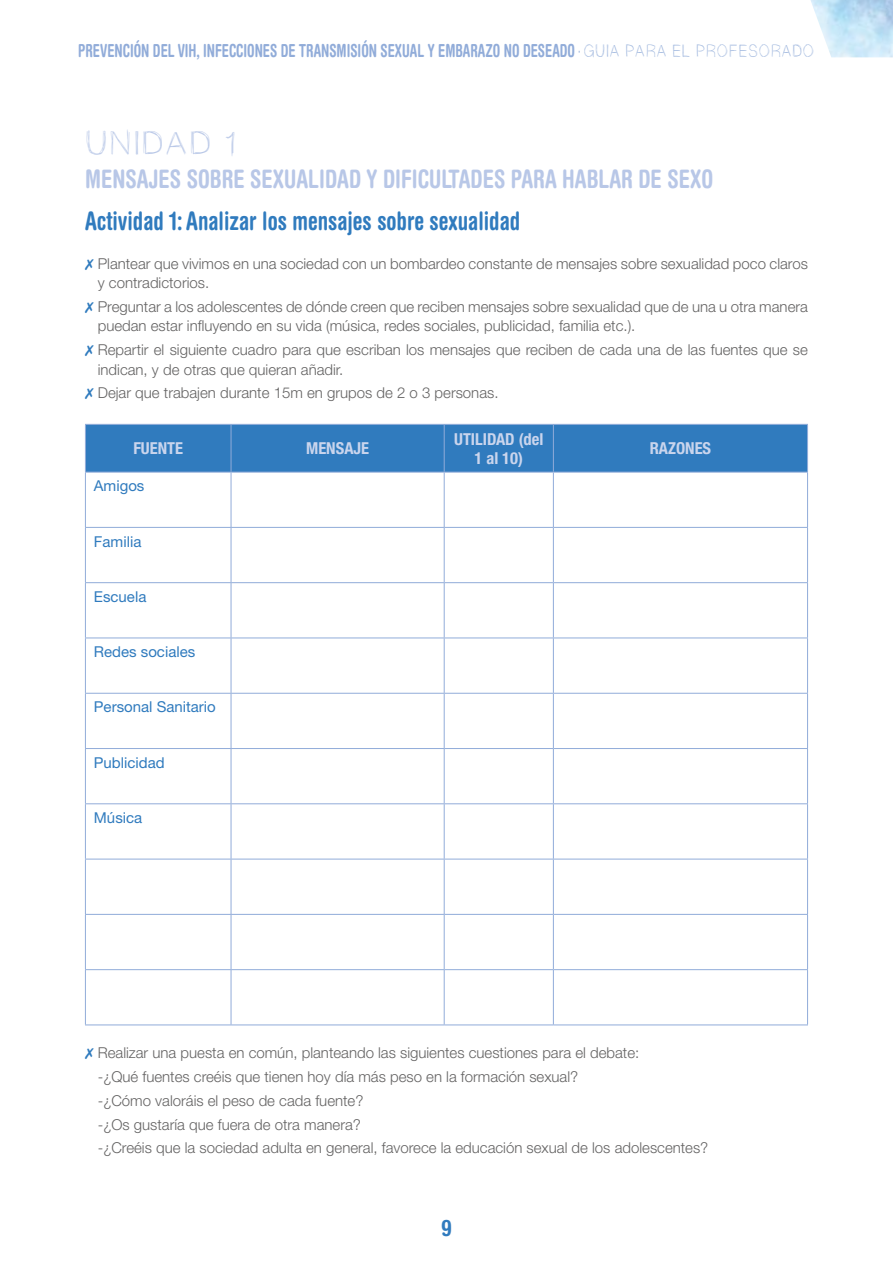
<style>
.page{position:relative;width:893px;height:1263px;background:#fff}
.page>*{position:absolute;margin:0;border:0;box-sizing:border-box;transform-origin:0 0}
.t1{font:34.5px "Sketchtica";color:#b8c7e7}
.t2{font:700 condensed 25.5px "Helvetica Rounded LT Std";color:#b8c7e7;scale:.89 1}
.t3{font:700 condensed 25.5px "Helvetica Rounded LT Std";color:#307bbe;scale:.89 1}
.t4{font:700 condensed 22.5px "Helvetica Rounded";color:#307bbe}
.t5{font:700 condensed 18px "Helvetica Rounded LT Std";color:#91acd9;scale:.8 1}
.t6{font:700 condensed 16.5px/19px "Helvetica Neue LT Std";color:#cad5ed;text-align:center}
.t7{font:300 15px/23.7px "Helvetica Neue LT Std";color:#646363}
.t8{font:15px "Helvetica Neue LT Std";color:#307bbe}
.s1{font-family:"Tungsten";font-weight:400;font-stretch:normal}
.s2{font-family:"Sketchtica";font-weight:400;font-stretch:normal}
</style>
<div class="page">
<img style="left:810px;top:0;width:83px;height:57px">
<div style="left:86px;top:425px;width:721px;height:47px;background:#307bbe"></div>
<hr style="left:85px;top:425px;width:1px;height:47px;background:#91acd9">
<hr style="left:85px;top:424px;width:146px;height:1px;background:#91acd9">
<hr style="left:231px;top:424px;width:213px;height:1px;background:#91acd9">
<hr style="left:444px;top:424px;width:109px;height:1px;background:#91acd9">
<hr style="left:553px;top:424px;width:255px;height:1px;background:#91acd9">
<hr style="left:231px;top:425px;width:1px;height:47px;background:#91acd9">
<hr style="left:444px;top:425px;width:1px;height:47px;background:#91acd9">
<hr style="left:553px;top:425px;width:1px;height:47px;background:#91acd9">
<hr style="left:807px;top:425px;width:1px;height:47px;background:#91acd9">
<hr style="left:85px;top:472px;width:1px;height:55px;background:#91acd9">
<hr style="left:85px;top:528px;width:1px;height:54px;background:#91acd9">
<hr style="left:85px;top:583px;width:1px;height:55px;background:#91acd9">
<hr style="left:85px;top:638px;width:1px;height:55px;background:#91acd9">
<hr style="left:85px;top:694px;width:1px;height:54px;background:#91acd9">
<hr style="left:85px;top:749px;width:1px;height:54px;background:#91acd9">
<hr style="left:85px;top:804px;width:1px;height:55px;background:#91acd9">
<hr style="left:85px;top:859px;width:1px;height:55px;background:#91acd9">
<hr style="left:85px;top:915px;width:1px;height:54px;background:#91acd9">
<hr style="left:85px;top:970px;width:1px;height:54px;background:#91acd9">
<hr style="left:85px;top:472px;width:146px;height:1px;background:#91acd9">
<hr style="left:231px;top:472px;width:213px;height:1px;background:#91acd9">
<hr style="left:444px;top:472px;width:109px;height:1px;background:#91acd9">
<hr style="left:553px;top:472px;width:255px;height:1px;background:#91acd9">
<hr style="left:231px;top:472px;width:1px;height:55px;background:#91acd9">
<hr style="left:444px;top:472px;width:1px;height:55px;background:#91acd9">
<hr style="left:553px;top:472px;width:1px;height:55px;background:#91acd9">
<hr style="left:807px;top:472px;width:1px;height:55px;background:#91acd9">
<hr style="left:231px;top:528px;width:1px;height:54px;background:#91acd9">
<hr style="left:444px;top:528px;width:1px;height:54px;background:#91acd9">
<hr style="left:553px;top:528px;width:1px;height:54px;background:#91acd9">
<hr style="left:807px;top:528px;width:1px;height:54px;background:#91acd9">
<hr style="left:231px;top:583px;width:1px;height:55px;background:#91acd9">
<hr style="left:444px;top:583px;width:1px;height:55px;background:#91acd9">
<hr style="left:553px;top:583px;width:1px;height:55px;background:#91acd9">
<hr style="left:807px;top:583px;width:1px;height:55px;background:#91acd9">
<hr style="left:231px;top:638px;width:1px;height:55px;background:#91acd9">
<hr style="left:444px;top:638px;width:1px;height:55px;background:#91acd9">
<hr style="left:553px;top:638px;width:1px;height:55px;background:#91acd9">
<hr style="left:807px;top:638px;width:1px;height:55px;background:#91acd9">
<hr style="left:231px;top:694px;width:1px;height:54px;background:#91acd9">
<hr style="left:444px;top:694px;width:1px;height:54px;background:#91acd9">
<hr style="left:553px;top:694px;width:1px;height:54px;background:#91acd9">
<hr style="left:807px;top:694px;width:1px;height:54px;background:#91acd9">
<hr style="left:231px;top:749px;width:1px;height:54px;background:#91acd9">
<hr style="left:444px;top:749px;width:1px;height:54px;background:#91acd9">
<hr style="left:553px;top:749px;width:1px;height:54px;background:#91acd9">
<hr style="left:807px;top:749px;width:1px;height:54px;background:#91acd9">
<hr style="left:231px;top:804px;width:1px;height:55px;background:#91acd9">
<hr style="left:444px;top:804px;width:1px;height:55px;background:#91acd9">
<hr style="left:553px;top:804px;width:1px;height:55px;background:#91acd9">
<hr style="left:807px;top:804px;width:1px;height:55px;background:#91acd9">
<hr style="left:231px;top:859px;width:1px;height:55px;background:#91acd9">
<hr style="left:444px;top:859px;width:1px;height:55px;background:#91acd9">
<hr style="left:553px;top:859px;width:1px;height:55px;background:#91acd9">
<hr style="left:807px;top:859px;width:1px;height:55px;background:#91acd9">
<hr style="left:231px;top:915px;width:1px;height:54px;background:#91acd9">
<hr style="left:444px;top:915px;width:1px;height:54px;background:#91acd9">
<hr style="left:553px;top:915px;width:1px;height:54px;background:#91acd9">
<hr style="left:807px;top:915px;width:1px;height:54px;background:#91acd9">
<hr style="left:231px;top:970px;width:1px;height:54px;background:#91acd9">
<hr style="left:444px;top:970px;width:1px;height:54px;background:#91acd9">
<hr style="left:553px;top:970px;width:1px;height:54px;background:#91acd9">
<hr style="left:807px;top:970px;width:1px;height:54px;background:#91acd9">
<hr style="left:85px;top:527px;width:146px;height:1px;background:#91acd9">
<hr style="left:231px;top:527px;width:213px;height:1px;background:#91acd9">
<hr style="left:444px;top:527px;width:109px;height:1px;background:#91acd9">
<hr style="left:553px;top:527px;width:255px;height:1px;background:#91acd9">
<hr style="left:85px;top:582px;width:146px;height:1px;background:#91acd9">
<hr style="left:231px;top:582px;width:213px;height:1px;background:#91acd9">
<hr style="left:444px;top:582px;width:109px;height:1px;background:#91acd9">
<hr style="left:553px;top:582px;width:255px;height:1px;background:#91acd9">
<hr style="left:85px;top:638px;width:146px;height:1px;background:#91acd9">
<hr style="left:231px;top:638px;width:213px;height:1px;background:#91acd9">
<hr style="left:444px;top:638px;width:109px;height:1px;background:#91acd9">
<hr style="left:553px;top:638px;width:255px;height:1px;background:#91acd9">
<hr style="left:85px;top:693px;width:146px;height:1px;background:#91acd9">
<hr style="left:231px;top:693px;width:213px;height:1px;background:#91acd9">
<hr style="left:444px;top:693px;width:109px;height:1px;background:#91acd9">
<hr style="left:553px;top:693px;width:255px;height:1px;background:#91acd9">
<hr style="left:85px;top:748px;width:146px;height:1px;background:#91acd9">
<hr style="left:231px;top:748px;width:213px;height:1px;background:#91acd9">
<hr style="left:444px;top:748px;width:109px;height:1px;background:#91acd9">
<hr style="left:553px;top:748px;width:255px;height:1px;background:#91acd9">
<hr style="left:85px;top:803px;width:146px;height:1px;background:#91acd9">
<hr style="left:231px;top:803px;width:213px;height:1px;background:#91acd9">
<hr style="left:444px;top:803px;width:109px;height:1px;background:#91acd9">
<hr style="left:553px;top:803px;width:255px;height:1px;background:#91acd9">
<hr style="left:85px;top:859px;width:146px;height:1px;background:#91acd9">
<hr style="left:231px;top:859px;width:213px;height:1px;background:#91acd9">
<hr style="left:444px;top:859px;width:109px;height:1px;background:#91acd9">
<hr style="left:553px;top:859px;width:255px;height:1px;background:#91acd9">
<hr style="left:85px;top:914px;width:146px;height:1px;background:#91acd9">
<hr style="left:231px;top:914px;width:213px;height:1px;background:#91acd9">
<hr style="left:444px;top:914px;width:109px;height:1px;background:#91acd9">
<hr style="left:553px;top:914px;width:255px;height:1px;background:#91acd9">
<hr style="left:85px;top:969px;width:146px;height:1px;background:#91acd9">
<hr style="left:231px;top:969px;width:213px;height:1px;background:#91acd9">
<hr style="left:444px;top:969px;width:109px;height:1px;background:#91acd9">
<hr style="left:553px;top:969px;width:255px;height:1px;background:#91acd9">
<hr style="left:85px;top:1024px;width:146px;height:1px;background:#91acd9">
<hr style="left:231px;top:1024px;width:213px;height:1px;background:#91acd9">
<hr style="left:444px;top:1024px;width:109px;height:1px;background:#91acd9">
<hr style="left:553px;top:1024px;width:255px;height:1px;background:#91acd9">
<p class="t5" style="left:78px;top:40px;width:922px">PREVENCIÓN DEL VIH, INFECCIONES DE TRANSMISIÓN SEXUAL Y EMBARAZO NO DESEADO <span class="s1">·</span> <span class="s2">GUIA PARA EL PROFESORADO</span></p>
<h1 class="t1" style="left:85px;top:126px;width:154px">UNIDAD 1</h1>
<h2 class="t2" style="left:85px;top:164px;width:707px">MENSAJES SOBRE SEXUALIDAD Y DIFICULTADES PARA HABLAR DE SEXO</h2>
<h2 class="t3" style="left:85px;top:205px;width:491px">Actividad 1: Analizar los mensajes sobre sexualidad</h2>
<p class="t7" style="left:98px;top:253px;width:712px;line-height:19.5px">Plantear que vivimos en una sociedad con un bombardeo constante de mensajes sobre sexualidad poco claros y contradictorios.</p>
<p class="t7" style="left:98px;top:297px;width:712px;line-height:19.5px">Preguntar a los adolescentes de dónde creen que reciben mensajes sobre sexualidad que de una u otra manera puedan estar influyendo en su vida (música, redes sociales, publicidad, familia etc.).</p>
<p class="t7" style="left:98px;top:340px;width:712px;line-height:19.5px">Repartir el siguiente cuadro para que escriban los mensajes que reciben de cada una de las fuentes que se indican, y de otras que quieran añadir.</p>
<p class="t7" style="left:98px;top:381px;width:402px">Dejar que trabajen durante 15m en grupos de 2 o 3 personas.</p>
<p class="t6" style="left:133px;top:438px;width:51px">FUENTE</p>
<p class="t6" style="left:306px;top:438px;width:64px">MENSAJE</p>
<p class="t6" style="left:454px;top:429px;width:91px">UTILIDAD (del<br>1 al 10)</p>
<p class="t6" style="left:650px;top:438px;width:63px">RAZONES</p>
<p class="t8" style="left:94px;top:477px;width:52px">Amigos</p>
<p class="t8" style="left:94px;top:532px;width:49px">Familia</p>
<p class="t8" style="left:94px;top:588px;width:54px">Escuela</p>
<p class="t8" style="left:94px;top:643px;width:103px">Redes sociales</p>
<p class="t8" style="left:94px;top:698px;width:123px">Personal Sanitario</p>
<p class="t8" style="left:94px;top:753px;width:72px">Publicidad</p>
<p class="t8" style="left:94px;top:809px;width:50px">Música</p>
<p class="t7" style="left:98px;top:1041px;width:612px">Realizar una puesta en común, planteando las siguientes cuestiones para el debate:<br>-¿Qué fuentes creéis que tienen hoy día más peso en la formación sexual?<br>-¿Cómo valoráis el peso de cada fuente?<br>-¿Os gustaría que fuera de otra manera?<br>-¿Creéis que la sociedad adulta en general, favorece la educación sexual de los adolescentes?</p>
<h3 class="t4" style="left:441px;top:1214px;width:12px">9</h3>
</div>
